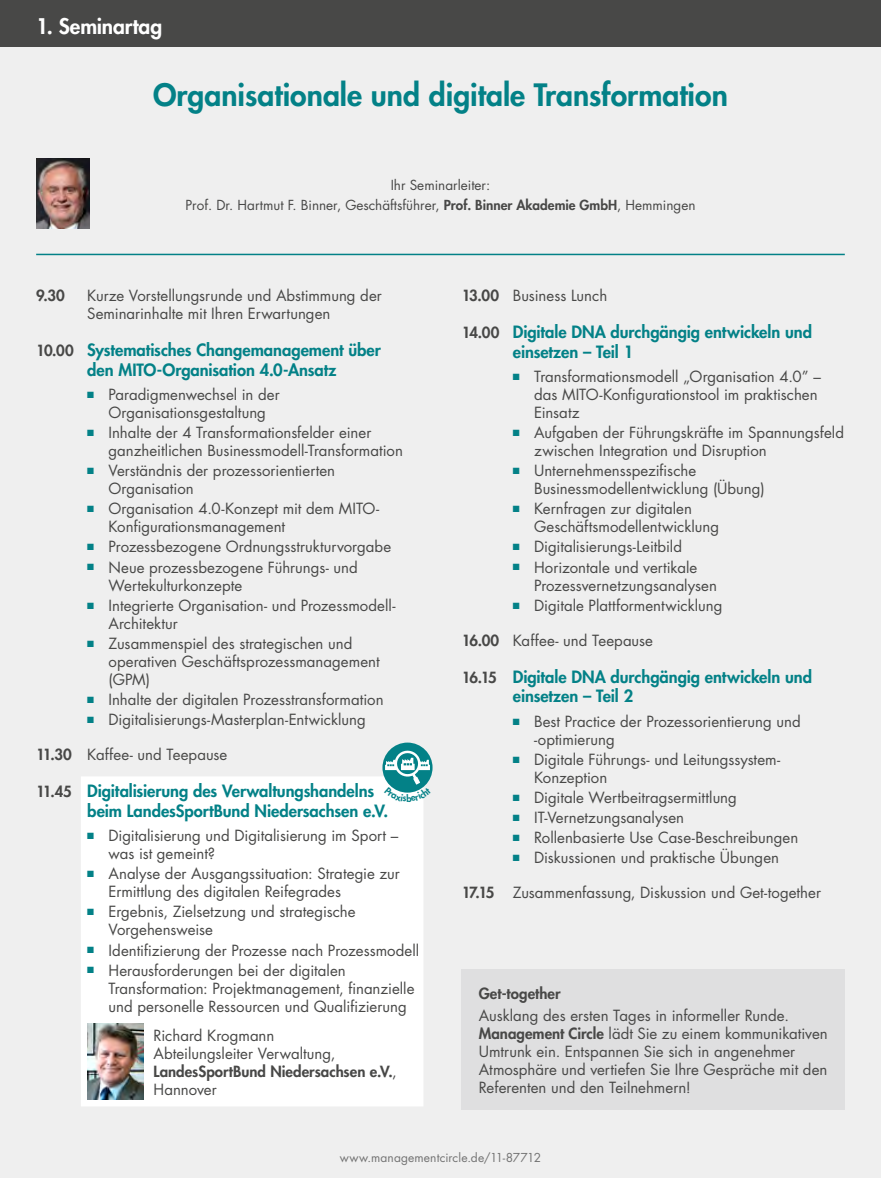
<style>
.page{position:relative;width:881px;height:1178px;background:#fff}
.page>*{position:absolute;margin:0;border:0;box-sizing:border-box;transform-origin:0 0}
.t1{font:800 30px "Futura Std";color:#038187}
.t2{font:800 21px "Futura Std";letter-spacing:-.005em;color:#fff}
.t3{font:800 16.5px/19.8px "Futura Std";letter-spacing:-.005em;color:#038187}
.t4{font:15px/18px "Futura Std";color:#484847}
.t5{font:800 15px "Futura Std";letter-spacing:.005em;color:#484847}
.t6{font:13.5px/20.4px "Futura Std";color:#484847;text-align:center}
.t7{font:12px "Futura Std";letter-spacing:.01em;color:#737373}
.s1{font-weight:800}
.s2{font-size:15px;color:#484847}
.s3{color:#038187}
</style>
<div class="page">
<div style="left:0;top:0;width:880px;height:1178px;background:#efefef"></div>
<div style="left:0;top:0;width:880px;height:47px;background:#484847"></div>
<hr style="left:36px;top:254px;width:808px;height:1px;background:#038187">
<div style="left:461px;top:969px;width:383px;height:141px;background:#dfdfe0"></div>
<div style="left:81px;top:776px;width:342px;height:330px;background:#fff"></div>
<img style="left:87px;top:1023px;width:57px;height:76px">
<img style="left:36px;top:158px;width:54px;height:71px">
<svg style="left:382px;top:742px;width:50px;height:50px"></svg>
<svg style="left:384px;top:749px;width:47px;height:44px"></svg>
<h2 class="t2" style="left:36px;top:13px;width:127px">1. Seminartag</h2>
<h1 class="t1" style="left:153px;top:75px;width:576px">Organisationale und digitale Transformation</h1>
<p class="t6" style="left:185px;top:175px;width:511px">Ihr Seminarleiter:<br>Prof. Dr. Hartmut F. Binner, Geschäftsführer, <span class="s1">Prof. Binner Akademie GmbH</span>, Hemmingen</p>
<p class="t5" style="left:36px;top:286px;width:30px">9.30</p>
<p class="t4" style="left:87px;top:287px;width:296px">Kurze Vorstellungsrunde und Abstimmung der<br>Seminarinhalte mit Ihren Erwartungen</p>
<p class="t3" style="left:36px;top:340px;width:346px;text-align:center"><span class="s2">10.00</span> Systematisches Changemanagement über den MITO-Organisation 4.0-Ansatz</p>
<p class="t4" style="left:87px;top:386px;width:194px;text-align:center"><span class="s3">■</span> Paradigmenwechsel in der<br>Organisationsgestaltung</p>
<p class="t4" style="left:108px;top:424px;width:296px;text-indent:-21px"><span class="s3">■</span> Inhalte der 4 Transformationsfelder einer ganzheitlichen Businessmodell-Transformation</p>
<p class="t4" style="left:108px;top:462px;width:228px;text-indent:-21px"><span class="s3">■</span> Verständnis der prozessorientierten<br>Organisation</p>
<p class="t4" style="left:108px;top:500px;width:272px;text-indent:-21px"><span class="s3">■</span> Organisation 4.0-Konzept mit dem MITO-<br>Konfigurationsmanagement</p>
<p class="t4" style="left:87px;top:538px;width:305px"><span class="s3">■</span> Prozessbezogene Ordnungsstrukturvorgabe</p>
<p class="t4" style="left:108px;top:558px;width:251px;text-indent:-21px"><span class="s3">■</span> Neue prozessbezogene Führungs- und<br>Wertekulturkonzepte</p>
<p class="t4" style="left:108px;top:596px;width:288px;text-indent:-21px"><span class="s3">■</span> Integrierte Organisation- und Prozessmodell-<br>Architektur</p>
<p class="t4" style="left:108px;top:634px;width:272px;text-indent:-21px"><span class="s3">■</span> Zusammenspiel des strategischen und operativen Geschäftsprozessmanagement (GPM)</p>
<p class="t4" style="left:87px;top:691px;width:298px"><span class="s3">■</span> Inhalte der digitalen Prozesstransformation</p>
<p class="t4" style="left:87px;top:711px;width:280px"><span class="s3">■</span> Digitalisierungs-Masterplan-Entwicklung</p>
<p class="t4" style="left:36px;top:746px;width:193px"><span class="s1">11.30</span> Kaffee- und Teepause</p>
<p class="t3" style="left:87px;top:781px;width:302px;text-indent:-51px"><span class="s2">11.45</span> Digitalisierung des Verwaltungshandelns beim LandesSportBund Niedersachsen e.V.</p>
<p class="t4" style="left:108px;top:827px;width:291px;text-indent:-21px"><span class="s3">■</span> Digitalisierung und Digitalisierung im Sport – was ist gemeint?</p>
<p class="t4" style="left:108px;top:865px;width:293px;text-indent:-21px"><span class="s3">■</span> Analyse der Ausgangssituation: Strategie zur<br>Ermittlung des digitalen Reifegrades</p>
<p class="t4" style="left:108px;top:903px;width:248px;text-indent:-21px"><span class="s3">■</span> Ergebnis, Zielsetzung und strategische<br>Vorgehensweise</p>
<p class="t4" style="left:87px;top:941px;width:333px"><span class="s3">■</span> Identifizierung der Prozesse nach Prozessmodell</p>
<p class="t4" style="left:108px;top:961px;width:307px;text-indent:-21px"><span class="s3">■</span> Herausforderungen bei der digitalen<br>Transformation: Projektmanagement, finanzielle und personelle Ressourcen und Qualifizierung</p>
<p class="t4" style="left:153px;top:1026px;width:245px">Richard Krogmann<br>Abteilungsleiter Verwaltung,<br><span class="s1">LandesSportBund Niedersachsen e.V.</span>,<br>Hannover</p>
<p class="t4" style="left:461px;top:287px;width:147px"><span class="s1">13.00</span> Business Lunch</p>
<p class="t3" style="left:512px;top:322px;width:300px;text-indent:-51px"><span class="s2">14.00</span> Digitale DNA durchgängig entwickeln und einsetzen – Teil 1</p>
<p class="t4" style="left:534px;top:368px;width:288px;text-indent:-21px"><span class="s3">■</span> Transformationsmodell „Organisation 4.0” – das MITO-Konfigurationstool im praktischen<br>Einsatz</p>
<p class="t4" style="left:534px;top:424px;width:311px;text-indent:-21px"><span class="s3">■</span> Aufgaben der Führungskräfte im Spannungsfeld zwischen Integration und Disruption</p>
<p class="t4" style="left:534px;top:462px;width:232px;text-indent:-21px"><span class="s3">■</span> Unternehmensspezifische<br>Businessmodellentwicklung (Übung)</p>
<p class="t4" style="left:534px;top:500px;width:186px;text-indent:-21px"><span class="s3">■</span> Kernfragen zur digitalen<br>Geschäftsmodellentwicklung</p>
<p class="t4" style="left:512px;top:538px;width:171px"><span class="s3">■</span> Digitalisierungs-Leitbild</p>
<p class="t4" style="left:534px;top:558px;width:184px;text-indent:-21px"><span class="s3">■</span> Horizontale und vertikale<br>Prozessvernetzungsanalysen</p>
<p class="t4" style="left:512px;top:596px;width:211px"><span class="s3">■</span> Digitale Plattformentwicklung</p>
<p class="t4" style="left:461px;top:631px;width:193px"><span class="s1">16.00</span> Kaffee- und Teepause</p>
<p class="t3" style="left:512px;top:666px;width:300px;text-indent:-51px"><span class="s2">16.15</span> Digitale DNA durchgängig entwickeln und einsetzen – Teil 2</p>
<p class="t4" style="left:534px;top:712px;width:268px;text-indent:-21px"><span class="s3">■</span> Best Practice der Prozessorientierung und -optimierung</p>
<p class="t4" style="left:534px;top:750px;width:247px;text-indent:-21px"><span class="s3">■</span> Digitale Führungs- und Leitungssystem-<br>Konzeption</p>
<p class="t4" style="left:512px;top:789px;width:225px"><span class="s3">■</span> Digitale Wertbeitragsermittlung</p>
<p class="t4" style="left:512px;top:809px;width:173px"><span class="s3">■</span> IT-Vernetzungsanalysen</p>
<p class="t4" style="left:512px;top:829px;width:287px"><span class="s3">■</span> Rollenbasierte Use Case-Beschreibungen</p>
<p class="t4" style="left:512px;top:849px;width:268px"><span class="s3">■</span> Diskussionen und praktische Übungen</p>
<p class="t4" style="left:461px;top:884px;width:361px"><span class="s1">17.15</span> Zusammenfassung, Diskussion und Get-together</p>
<p class="t5" style="left:478px;top:983px;width:83px">Get-together</p>
<p class="t4" style="left:478px;top:1006px;width:350px">Ausklang des ersten Tages in informeller Runde.<br><span class="s1">Management Circle</span> lädt Sie zu einem kommunikativen Umtrunk ein. Entspannen Sie sich in angenehmer Atmosphäre und vertiefen Sie Ihre Gespräche mit den Referenten und den Teilnehmern!</p>
<p class="t7" style="left:340px;top:1149px;width:203px">www.managementcircle.de/11-87712</p>
</div>
